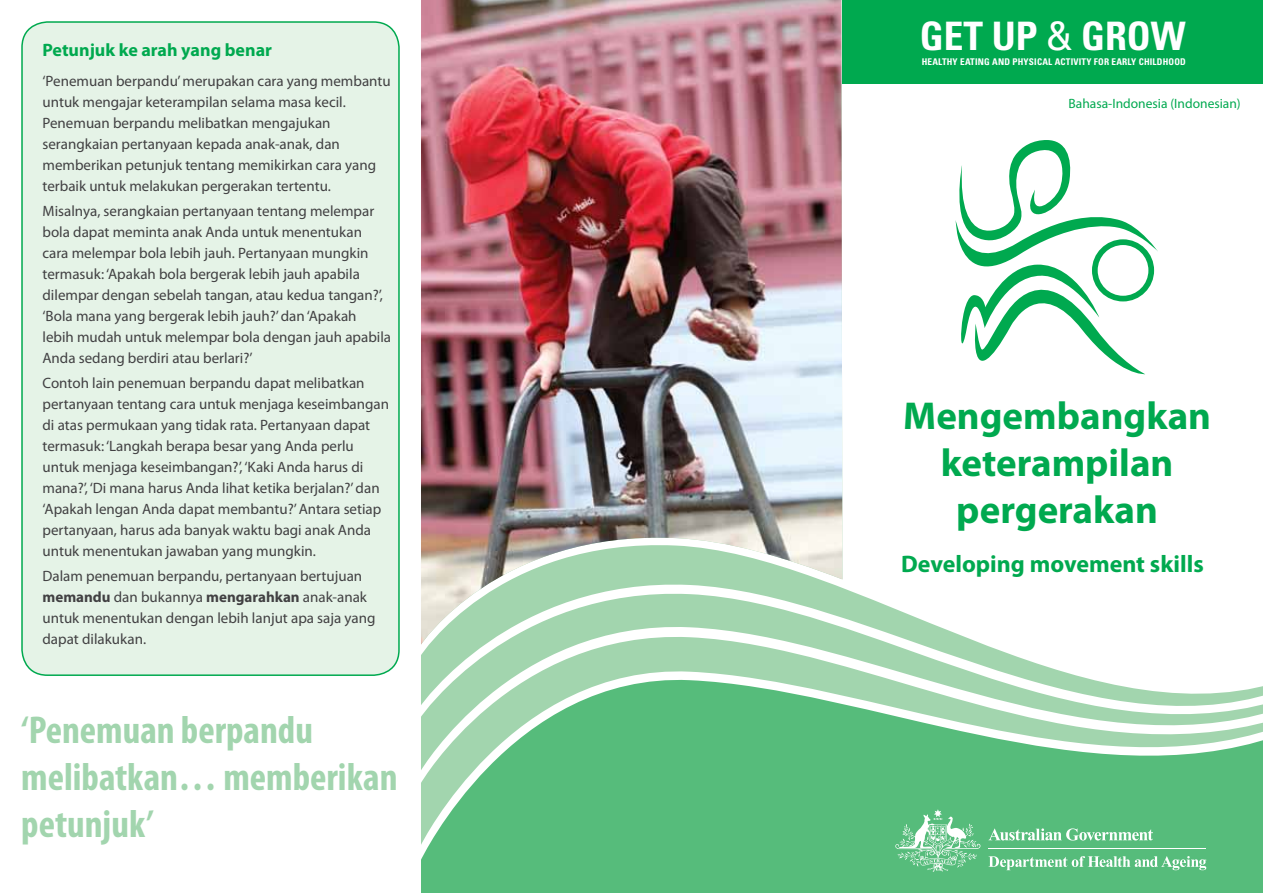
<style>
.page{position:relative;width:1263px;height:893px;background:#fff}
.page>*{position:absolute;margin:0;border:0;box-sizing:border-box;transform-origin:0 0}
.t1{font:700 condensed 39.3px "Univers";color:#fff}
.t2{font:700 condensed 39px/46.8px "Myriad Pro";color:#a2d5ae}
.t3{font:700 39px/46.8px "Myriad Pro";color:#00a94f;text-align:center}
.t4{font:700 24px "Myriad Pro";color:#00a94f}
.t5{font:700 18px "Myriad Pro";color:#00a94f}
.t6{font:15px/21px "Myriad Pro";color:#414042}
.t7{font:13.5px "Myriad Pro";color:#00a94f}
.t8{font:700 condensed 9.3px "Univers";letter-spacing:.02em;color:#fff}
.s1{font-weight:700}
.s2{font-weight:400}
</style>
<div class="page">
<div style="left:421px;top:770px;width:842px;height:123px;background:#56bc7b"></div>
<svg style="left:421px;top:753px;width:842px;height:17px;background:#61c083"></svg>
<svg style="left:421px;top:538px;width:842px;height:215px"></svg>
<div style="left:842px;top:0;width:421px;height:84px;background:#00a94f"></div>
<img style="left:421px;top:0;width:421px;height:644px">
<svg style="left:955px;top:140px;width:203px;height:235px"></svg>
<div style="left:22px;top:22px;width:377px;height:653px;background:#e5f3e7;border-radius:26px"></div>
<div style="left:21px;top:21px;width:379px;height:655px;border:2px solid #00a94f;border-radius:26px"></div>
<svg style="left:988px;top:828px;width:165px;height:12px"></svg>
<svg style="left:895px;top:809px;width:85px;height:63px;background:#7ccb99"></svg>
<hr style="left:988px;top:848px;width:218px;height:1px;background:#fff">
<svg style="left:988px;top:856px;width:218px;height:14px;background:#86cfa1"></svg>
<p class="t5" style="left:43px;top:38px;width:231px">Petunjuk ke arah yang benar</p>
<p class="t6" style="left:43px;top:70px;width:350px">‘Penemuan berpandu’ merupakan cara yang membantu untuk mengajar keterampilan selama masa kecil.<br>Penemuan berpandu melibatkan mengajukan serangkaian pertanyaan kepada anak-anak, dan memberikan petunjuk tentang memikirkan cara yang terbaik untuk melakukan pergerakan tertentu.</p>
<p class="t6" style="left:43px;top:200px;width:350px">Misalnya, serangkaian pertanyaan tentang melempar bola dapat meminta anak Anda untuk menentukan cara melempar bola lebih jauh. Pertanyaan mungkin termasuk: ‘Apakah bola bergerak lebih jauh apabila dilempar dengan sebelah tangan, atau kedua tangan?’, ‘Bola mana yang bergerak lebih jauh?’ dan ‘Apakah lebih mudah untuk melempar bola dengan jauh apabila Anda sedang berdiri atau berlari?’</p>
<p class="t6" style="left:43px;top:372px;width:348px">Contoh lain penemuan berpandu dapat melibatkan pertanyaan tentang cara untuk menjaga keseimbangan di atas permukaan yang tidak rata. Pertanyaan dapat termasuk: ‘Langkah berapa besar yang Anda perlu untuk menjaga keseimbangan?’, ‘Kaki Anda harus di mana?’, ‘Di mana harus Anda lihat ketika berjalan?’ dan ‘Apakah lengan Anda dapat membantu?’ Antara setiap pertanyaan, harus ada banyak waktu bagi anak Anda untuk menentukan jawaban yang mungkin.</p>
<p class="t6" style="left:43px;top:565px;width:334px">Dalam penemuan berpandu, pertanyaan bertujuan <span class="s1">memandu</span> dan bukannya <span class="s1">mengarahkan</span> anak-anak untuk menentukan dengan lebih lanjut apa saja yang dapat dilakukan.</p>
<h2 class="t2" style="left:21px;top:706px;width:378px">‘Penemuan berpandu melibatkan… memberikan petunjuk’</h2>
<h1 class="t1" style="left:920px;top:12px;width:267px">GET UP <span class="s2">&amp;</span> GROW</h1>
<p class="t8" style="left:922px;top:56px;width:266px">HEALTHY EATING AND PHYSICAL ACTIVITY FOR EARLY CHILDHOOD</p>
<p class="t7" style="left:1068px;top:95px;width:174px">Bahasa-Indonesia (Indonesian)</p>
<h2 class="t3" style="left:903px;top:391px;width:309px">Mengembangkan keterampilan pergerakan</h2>
<h3 class="t4" style="left:901px;top:548px;width:304px">Developing movement skills</h3>
</div>
